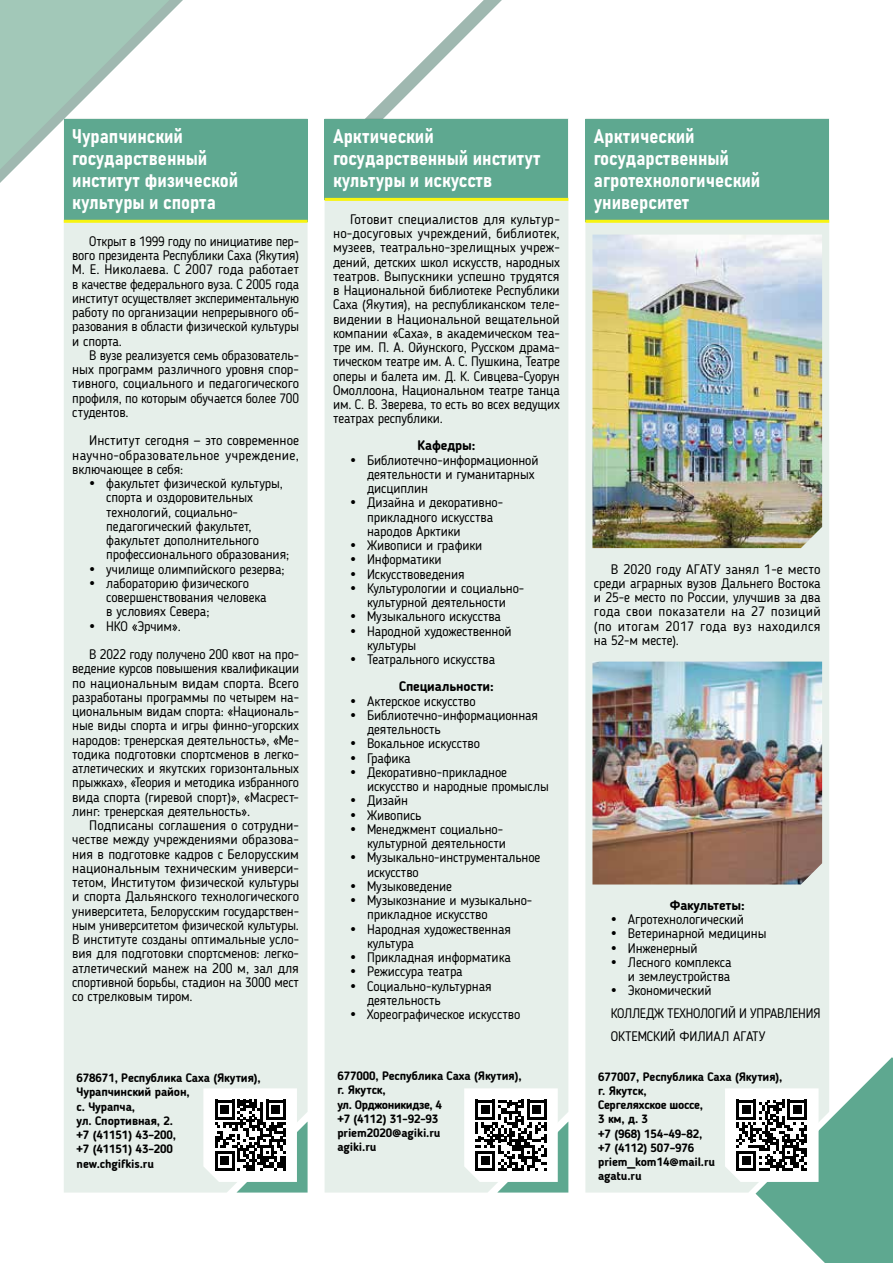
<style>
.page{position:relative;width:893px;height:1263px;background:#fff}
.page>*{position:absolute;margin:0;border:0;box-sizing:border-box;transform-origin:0 0}
.t1{font:19.5px/21.9px "Bahnschrift";color:#fff}
.t2{font:13.5px/14.2px "Blogger Sans";letter-spacing:-.01em;color:#000;text-align:justify}
.t3{font:700 13.5px "Blogger Sans";letter-spacing:-.01em;color:#000}
.t4{font:700 12px/14.2px "Blogger Sans";letter-spacing:-.01em;color:#000}
</style>
<div class="page">
<div style="left:64px;top:223px;width:244px;height:969px;background:#e6efea"></div>
<div style="left:325px;top:201px;width:243px;height:991px;background:#e6efea"></div>
<div style="left:585px;top:118px;width:244px;height:1074px;background:#e6efea"></div>
<div style="left:64px;top:119px;width:244px;height:102px;background:#5ea890"></div>
<hr style="left:64px;top:220px;width:244px;height:3px;background:#f7f410">
<div style="left:325px;top:119px;width:243px;height:80px;background:#5ea890"></div>
<hr style="left:325px;top:198px;width:243px;height:3px;background:#f7f410">
<div style="left:585px;top:119px;width:244px;height:102px;background:#5ea890"></div>
<hr style="left:585px;top:220px;width:244px;height:3px;background:#f7f410">
<svg style="left:203px;top:1088px;width:105px;height:104px"></svg>
<svg style="left:464px;top:1088px;width:104px;height:104px"></svg>
<svg style="left:725px;top:1057px;width:168px;height:206px"></svg>
<img style="left:592px;top:235px;width:230px;height:313px">
<img style="left:592px;top:662px;width:230px;height:222px">
<svg style="left:324px;top:0;width:273px;height:119px"></svg>
<svg style="left:0;top:0;width:308px;height:183px"></svg>
<svg style="left:90px;top:481px;width:4px;height:4px"></svg>
<svg style="left:90px;top:567px;width:4px;height:4px"></svg>
<svg style="left:90px;top:581px;width:4px;height:4px"></svg>
<svg style="left:90px;top:624px;width:4px;height:4px"></svg>
<svg style="left:351px;top:458px;width:4px;height:4px"></svg>
<svg style="left:351px;top:500px;width:4px;height:4px"></svg>
<svg style="left:351px;top:543px;width:4px;height:4px"></svg>
<svg style="left:351px;top:557px;width:4px;height:4px"></svg>
<svg style="left:351px;top:572px;width:4px;height:4px"></svg>
<svg style="left:351px;top:586px;width:4px;height:4px"></svg>
<svg style="left:351px;top:614px;width:4px;height:4px"></svg>
<svg style="left:351px;top:629px;width:4px;height:4px"></svg>
<svg style="left:351px;top:657px;width:4px;height:4px"></svg>
<svg style="left:351px;top:699px;width:4px;height:4px"></svg>
<svg style="left:351px;top:713px;width:4px;height:4px"></svg>
<svg style="left:351px;top:741px;width:4px;height:4px"></svg>
<svg style="left:351px;top:756px;width:4px;height:4px"></svg>
<svg style="left:351px;top:770px;width:4px;height:4px"></svg>
<svg style="left:351px;top:798px;width:4px;height:4px"></svg>
<svg style="left:351px;top:813px;width:4px;height:4px"></svg>
<svg style="left:351px;top:827px;width:4px;height:4px"></svg>
<svg style="left:351px;top:855px;width:4px;height:4px"></svg>
<svg style="left:351px;top:884px;width:4px;height:4px"></svg>
<svg style="left:351px;top:898px;width:4px;height:4px"></svg>
<svg style="left:351px;top:927px;width:4px;height:4px"></svg>
<svg style="left:351px;top:955px;width:4px;height:4px"></svg>
<svg style="left:351px;top:969px;width:4px;height:4px"></svg>
<svg style="left:351px;top:984px;width:4px;height:4px"></svg>
<svg style="left:351px;top:1012px;width:4px;height:4px"></svg>
<svg style="left:612px;top:917px;width:4px;height:4px"></svg>
<svg style="left:612px;top:931px;width:4px;height:4px"></svg>
<svg style="left:612px;top:946px;width:4px;height:4px"></svg>
<svg style="left:612px;top:960px;width:4px;height:4px"></svg>
<svg style="left:612px;top:988px;width:4px;height:4px"></svg>
<h1 class="t1" style="left:72px;top:124px;width:167px">Чурапчинский государственный институт физической культуры и спорта</h1>
<p class="t2" style="left:72px;top:234px;width:228px;text-indent:17px">Открыт в 1999 году по инициативе пер&shy;вого президента Республики Саха (Якутия)<br>М. Е. Николаева. С 2007 года работает в качестве федерального вуза. С 2005 года институт осуществляет экспериментальную работу по организации непрерывного об&shy;разования в области физической культуры и спорта.</p>
<p class="t2" style="left:72px;top:348px;width:228px;text-indent:17px">В вузе реализуется семь образователь&shy;ных программ различного уровня спор&shy;тивного, социального и педагогического профиля, по которым обучается более 700 студентов.</p>
<p class="t2" style="left:72px;top:433px;width:228px;text-indent:17px">Институт сегодня — это современное научно-образовательное учреждение, включающее в себя:</p>
<p class="t2" style="left:106px;top:476px;width:184px;text-align:left">факультет физической культуры, спорта и оздоровительных технологий, социально&shy;педагогический факультет, факультет дополнительного профессионального образования; училище олимпийского резерва; лабораторию физического совершенствования человека<br>в условиях Севера;<br>НКО «Эрчим».</p>
<p class="t2" style="left:72px;top:647px;width:228px;text-indent:17px">В 2022 году получено 200 квот на про&shy;ведение курсов повышения квалификации по национальным видам спорта. Всего разработаны программы по четырем на&shy;циональным видам спорта: «Националь&shy;ные виды спорта и игры финно-угорских народов: тренерская деятельность», «Ме&shy;тодика подготовки спортсменов в легко&shy;атлетических и якутских горизонтальных прыжках», «Теория и методика избранного вида спорта (гиревой спорт)», «Масрест&shy;линг: тренерская деятельность».</p>
<p class="t2" style="left:72px;top:818px;width:228px;text-indent:17px">Подписаны соглашения о сотрудни&shy;честве между учреждениями образова&shy;ния в подготовке кадров с Белорусским национальным техническим универси&shy;тетом, Институтом физической культуры и спорта Дальянского технологического университета, Белорусским государствен&shy;ным университетом физической культуры.<br>В институте созданы оптимальные усло&shy;вия для подготовки спортсменов: легко&shy;атлетический манеж на 200 м, зал для спортивной борьбы, стадион на 3000 мест со стрелковым тиром.</p>
<p class="t4" style="left:77px;top:1071px;width:186px">678671, Республика Саха (Якутия),<br>Чурапчинский район,<br>с. Чурапча,<br>ул. Спортивная, 2.<br>+7 (41151) 43–200,<br>+7 (41151) 43–200<br>new.chgifkis.ru</p>
<h1 class="t1" style="left:333px;top:124px;width:209px">Арктический государственный институт культуры и искусств</h1>
<p class="t2" style="left:333px;top:212px;width:228px;text-indent:17px">Готовит специалистов для культур&shy;но-досуговых учреждений, библиотек, музеев, театрально-зрелищных учреж&shy;дений, детских школ искусств, народных театров. Выпускники успешно трудятся в Национальной библиотеке Республики Саха (Якутия), на республиканском теле&shy;видении в Национальной вещательной компании «Саха», в академическом теа&shy;тре им. П. А. Ойунского, Русском драма&shy;тическом театре им. А. С. Пушкина, Театре оперы и балета им. Д. К. Сивцева-Суорун Омоллоона, Национальном театре танца им. С. В. Зверева, то есть во всех ведущих театрах республики.</p>
<p class="t3" style="left:418px;top:437px;width:59px">Кафедры:</p>
<p class="t2" style="left:367px;top:453px;width:173px;text-align:left">Библиотечно-информационной деятельности и гуманитарных дисциплин<br>Дизайна и декоративно&shy;прикладного искусства народов Арктики<br>Живописи и графики<br>Информатики<br>Искусствоведения<br>Культурологии и социально&shy;культурной деятельности<br>Музыкального искусства<br>Народной художественной культуры<br>Театрального искусства</p>
<p class="t3" style="left:399px;top:678px;width:96px">Специальности:</p>
<p class="t2" style="left:367px;top:694px;width:183px;text-align:left">Актерское искусство<br>Библиотечно-информационная деятельность<br>Вокальное искусство<br>Графика<br>Декоративно-прикладное искусство и народные промыслы<br>Дизайн<br>Живопись<br>Менеджмент социально&shy;культурной деятельности<br>Музыкально-инструментальное искусство<br>Музыковедение<br>Музыкознание и музыкально&shy;прикладное искусство<br>Народная художественная культура<br>Прикладная информатика<br>Режиссура театра<br>Социально-культурная деятельность<br>Хореографическое искусство</p>
<p class="t4" style="left:337px;top:1068px;width:186px">677000, Республика Саха (Якутия), г. Якутск,<br>ул. Орджоникидзе, 4<br>+7 (4112) 31‑92‑93 priem2020@agiki.ru<br>agiki.ru</p>
<h1 class="t1" style="left:594px;top:124px;width:168px">Арктический государственный агротехнологический университет</h1>
<p class="t2" style="left:594px;top:562px;width:228px;text-indent:17px">В 2020 году АГАТУ занял 1‑е место среди аграрных вузов Дальнего Востока и 25‑е место по России, улучшив за два года свои показатели на 27 позиций (по итогам 2017 года вуз находился на 52‑м месте).</p>
<p class="t3" style="left:670px;top:897px;width:76px">Факультеты:</p>
<p class="t2" style="left:628px;top:912px;width:140px;text-align:left">Агротехнологический<br>Ветеринарной медицины<br>Инженерный<br>Лесного комплекса<br>и землеустройства<br>Экономический</p>
<p class="t2" style="left:611px;top:1002px;width:211px;line-height:22.8px">КОЛЛЕДЖ ТЕХНОЛОГИЙ И УПРАВЛЕНИЯ<br>ОКТЕМСКИЙ ФИЛИАЛ АГАТУ</p>
<p class="t4" style="left:598px;top:1069px;width:186px">677007, Республика Саха (Якутия), г. Якутск,<br>Сергеляхское шоссе,<br>3 км, д. 3<br>+7 (968) 154‑49‑82,<br>+7 (4112) 507–976 priem_kom14@mail.ru<br>agatu.ru</p>
</div>
